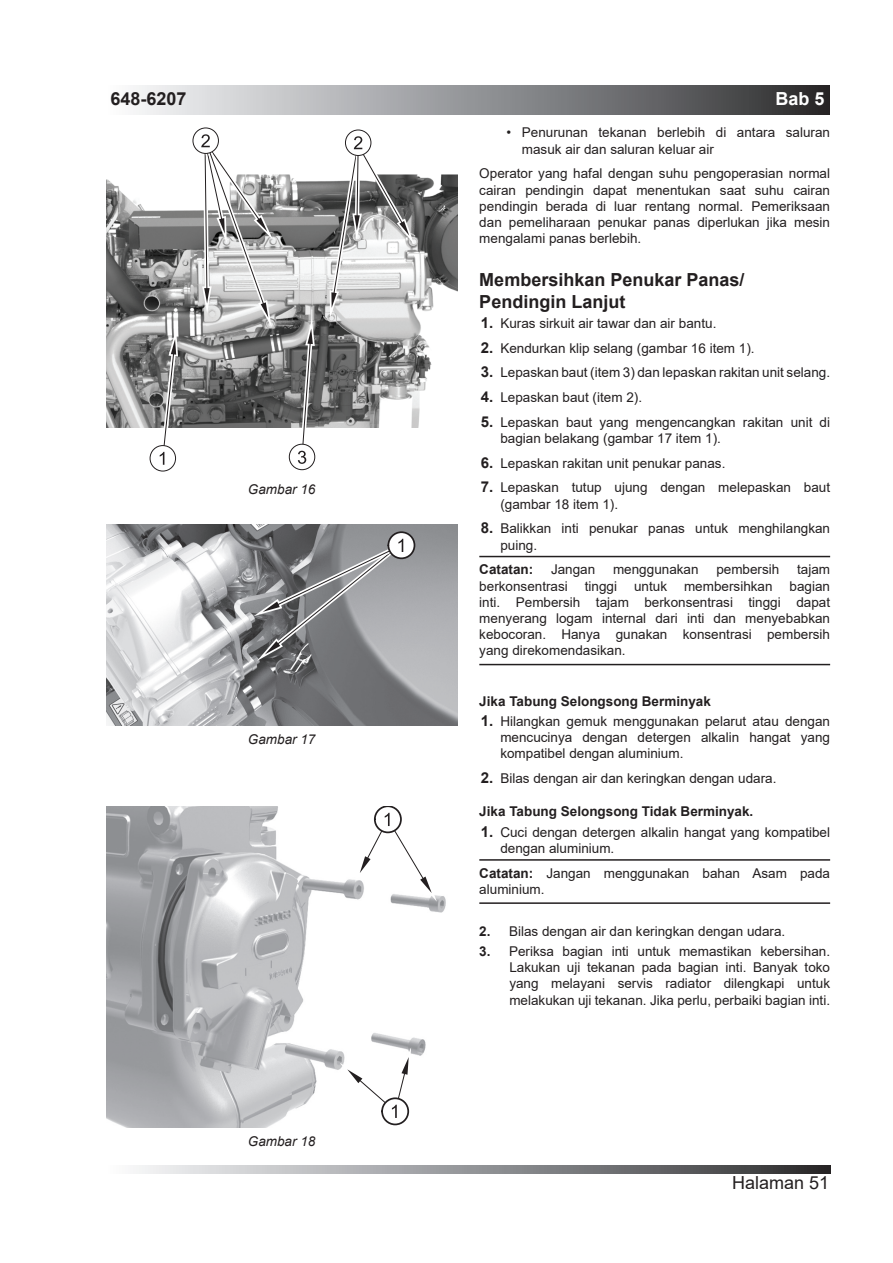
<style>
.page{position:relative;width:893px;height:1263px;background:#fff}
.page>*{position:absolute;margin:0;border:0;box-sizing:border-box;transform-origin:0 0}
.t1{font:700 18px/21.6px "Arial";color:#231f20}
.t2{font:18px "Arial";color:#231f20}
.t3{font:700 18px "Arial";color:#fff}
.t4{font:13.5px/16.2px "Arial";color:#231f20}
.t5{font:700 13.5px "Arial";color:#231f20}
.t6{font:italic 13.5px "Arial";color:#231f20}
.s1{font-weight:700;font-size:15px}
.s2{font-weight:700}
</style>
<div class="page">
<div style="left:106px;top:85px;width:723px;height:29px;background:linear-gradient(to right,#fcfdff,#2d2e30)"></div>
<svg style="left:136px;top:1165px;width:694px;height:8px;background:#909193"></svg>
<hr style="left:479px;top:556px;width:351px;height:1px;background:#231f20">
<hr style="left:479px;top:664px;width:351px;height:1px;background:#231f20">
<hr style="left:479px;top:859px;width:351px;height:2px;background:#231f20">
<hr style="left:479px;top:902px;width:351px;height:2px;background:#231f20">
<img style="left:106px;top:132px;width:351px;height:296px">
<div style="left:150px;top:445px;width:26px;height:26px;background:#fff;border:1px solid #231f20;border-radius:50%"></div>
<svg style="left:158px;top:329px;width:20px;height:136px"></svg>
<div style="left:193px;top:128px;width:26px;height:26px;background:#fff;border:1px solid #231f20;border-radius:50%"></div>
<svg style="left:201px;top:134px;width:72px;height:193px"></svg>
<svg style="left:345px;top:130px;width:26px;height:26px"></svg>
<svg style="left:329px;top:136px;width:85px;height:182px"></svg>
<svg style="left:289px;top:444px;width:26px;height:26px"></svg>
<svg style="left:298px;top:319px;width:17px;height:145px"></svg>
<img style="left:106px;top:524px;width:351px;height:202px">
<svg style="left:387px;top:531px;width:28px;height:28px"></svg>
<svg style="left:254px;top:539px;width:151px;height:122px;background:#8a8b8e"></svg>
<img style="left:106px;top:806px;width:340px;height:322px">
<svg style="left:374px;top:806px;width:28px;height:27px"></svg>
<svg style="left:355px;top:813px;width:82px;height:89px"></svg>
<svg style="left:381px;top:1097px;width:28px;height:28px"></svg>
<svg style="left:340px;top:1047px;width:71px;height:71px"></svg>
<h1 class="t1" style="left:111px;top:88px;width:78px">648-6207</h1>
<h1 class="t3" style="left:776px;top:86px;width:51px">Bab 5</h1>
<p class="t6" style="left:248px;top:480px;width:69px">Gambar 16</p>
<p class="t6" style="left:248px;top:731px;width:69px">Gambar 17</p>
<p class="t6" style="left:248px;top:1133px;width:69px">Gambar 18</p>
<p class="t4" style="left:522px;top:124px;width:310px;text-indent:-16px">• Penurunan tekanan berlebih di antara saluran masuk air dan saluran keluar air</p>
<p class="t4" style="left:479px;top:165px;width:352px;text-align:justify">Operator yang hafal dengan suhu pengoperasian normal cairan pendingin dapat menentukan saat suhu cairan pendingin berada di luar rentang normal. Pemeriksaan dan pemeliharaan penukar panas diperlukan jika mesin mengalami panas berlebih.</p>
<h1 class="t1" style="left:479px;top:269px;width:267px">Membersihkan Penukar Panas/<br>Pendingin Lanjut</h1>
<p class="t4" style="left:481px;top:315px;width:237px"><span class="s1">1.</span> Kuras sirkuit air tawar dan air bantu.</p>
<p class="t4" style="left:481px;top:340px;width:275px"><span class="s1">2.</span> Kendurkan klip selang (gambar 16 item 1).</p>
<p class="t4" style="left:481px;top:364px;width:351px"><span class="s1">3.</span> Lepaskan baut (item 3) dan lepaskan rakitan unit selang.</p>
<p class="t4" style="left:481px;top:389px;width:163px"><span class="s1">4.</span> Lepaskan baut (item 2).</p>
<p class="t4" style="left:500px;top:414px;width:331px;text-indent:-20px"><span class="s1">5.</span> Lepaskan baut yang mengencangkan rakitan unit di bagian belakang (gambar 17 item 1).</p>
<p class="t4" style="left:481px;top:455px;width:246px"><span class="s1">6.</span> Lepaskan rakitan unit penukar panas.</p>
<p class="t4" style="left:500px;top:480px;width:331px;text-indent:-20px"><span class="s1">7.</span> Lepaskan tutup ujung dengan melepaskan baut (gambar 18 item 1).</p>
<p class="t4" style="left:500px;top:520px;width:331px;text-indent:-20px"><span class="s1">8.</span> Balikkan inti penukar panas untuk menghilangkan puing.</p>
<p class="t5" style="left:479px;top:560px;width:55px">Catatan:</p>
<p class="t4" style="left:551px;top:561px;width:46px">Jangan</p>
<p class="t4" style="left:613px;top:561px;width:87px">menggunakan</p>
<p class="t4" style="left:716px;top:561px;width:65px">pembersih</p>
<p class="t4" style="left:797px;top:561px;width:35px">tajam</p>
<p class="t4" style="left:479px;top:578px;width:90px">berkonsentrasi</p>
<p class="t4" style="left:585px;top:578px;width:34px">tinggi</p>
<p class="t4" style="left:634px;top:578px;width:35px">untuk</p>
<p class="t4" style="left:684px;top:578px;width:90px">membersihkan</p>
<p class="t4" style="left:479px;top:578px;width:352px;text-align:justify;text-indent:310px">bagian inti. Pembersih tajam berkonsentrasi tinggi dapat menyerang logam internal dari inti dan menyebabkan kebocoran. Hanya gunakan konsentrasi pembersih yang direkomendasikan.</p>
<p class="t5" style="left:479px;top:691px;width:233px">Jika Tabung Selongsong Berminyak</p>
<p class="t4" style="left:500px;top:713px;width:331px;text-align:justify;text-indent:-20px"><span class="s1">1.</span> Hilangkan gemuk menggunakan pelarut atau dengan mencucinya dengan detergen alkalin hangat yang kompatibel dengan aluminium.</p>
<p class="t4" style="left:481px;top:770px;width:297px"><span class="s1">2.</span> Bilas dengan air dan keringkan dengan udara.</p>
<p class="t5" style="left:479px;top:802px;width:276px">Jika Tabung Selongsong Tidak Berminyak.</p>
<p class="t4" style="left:500px;top:824px;width:331px;text-indent:-20px"><span class="s1">1.</span> Cuci dengan detergen alkalin hangat yang kompatibel dengan aluminium.</p>
<p class="t4" style="left:479px;top:865px;width:352px"><span class="s2">Catatan:</span> Jangan menggunakan bahan Asam pada aluminium.</p>
<p class="t4" style="left:479px;top:923px;width:307px"><span class="s2">2.</span> Bilas dengan air dan keringkan dengan udara.</p>
<p class="t4" style="left:509px;top:943px;width:322px;text-align:justify;text-indent:-30px"><span class="s2">3.</span> Periksa bagian inti untuk memastikan kebersihan.<br>Lakukan uji tekanan pada bagian inti. Banyak toko yang melayani servis radiator dilengkapi untuk melakukan uji tekanan. Jika perlu, perbaiki bagian inti.</p>
<h1 class="t2" style="left:732px;top:1170px;width:99px">Halaman 51</h1>
</div>
